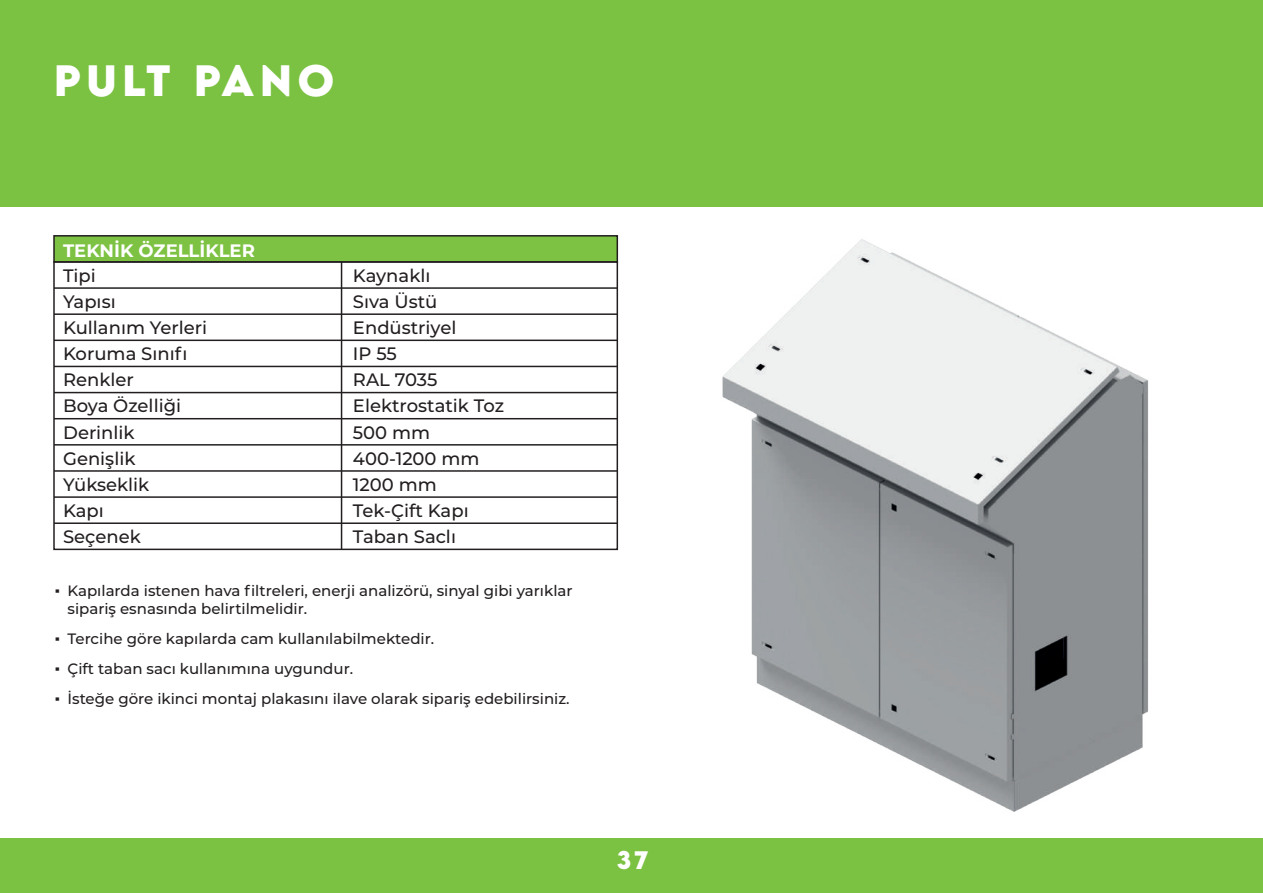
<style>
.page{position:relative;width:1263px;height:893px;background:#fff}
.page>*{position:absolute;margin:0;border:0;box-sizing:border-box;transform-origin:0 0}
.t1{font:700 39px "LEMONMILK";letter-spacing:.15em;color:#fff}
.t2{font:700 22.5px "LEMONMILK";color:#fff}
.t3{font:500 18px/26.1px "Montserrat";color:#231f20}
.t4{font:700 18px "Montserrat";color:#fff}
.t5{font:500 15px/18px "Montserrat";color:#231f20}
.s1{font-family:"Times New Roman";font-weight:400}
</style>
<div class="page">
<div style="left:0;top:0;width:1263px;height:207px;background:#7bc142"></div>
<div style="left:0;top:839px;width:1263px;height:54px;background:#7bc142"></div>
<div style="left:53px;top:235px;width:565px;height:28px;background:#7dc242;border:2px solid #231f20"></div>
<div style="left:53px;top:261px;width:565px;height:289px;border:2px solid #231f20"></div>
<hr style="left:54px;top:522px;width:563px;height:2px;background:#231f20">
<hr style="left:54px;top:496px;width:563px;height:2px;background:#231f20">
<hr style="left:54px;top:470px;width:563px;height:2px;background:#231f20">
<hr style="left:54px;top:444px;width:563px;height:2px;background:#231f20">
<hr style="left:54px;top:418px;width:563px;height:1px;background:#231f20">
<hr style="left:54px;top:392px;width:563px;height:1px;background:#231f20">
<hr style="left:54px;top:366px;width:563px;height:1px;background:#231f20">
<hr style="left:54px;top:340px;width:563px;height:1px;background:#231f20">
<hr style="left:54px;top:313px;width:563px;height:2px;background:#231f20">
<hr style="left:54px;top:287px;width:563px;height:2px;background:#231f20">
<hr style="left:341px;top:262px;width:1px;height:287px;background:#231f20">
<img style="left:605px;top:235px;width:656px;height:604px">
<h1 class="t1" style="left:54px;top:54px;width:282px">PULT PANO</h1>
<p class="t4" style="left:63px;top:237px;width:193px">TEKNİK ÖZELLİKLER</p>
<p class="t3" style="left:63px;top:262px;width:145px">Tipi<br>Yapısı<br>Kullanım Yerleri<br>Koruma Sınıfı<br>Renkler<br>Boya Özelliği<br>Derinlik<br>Genişlik<br>Yükseklik<br>Kapı<br>Seçenek</p>
<p class="t3" style="left:353px;top:262px;width:153px">Kaynaklı<br>Sıva Üstü<br>Endüstriyel<br>IP 55<br>RAL 7035<br>Elektrostatik Toz<br>500 mm<br>400-1200 mm<br>1200 mm<br>Tek-Çift Kapı<br>Taban Saclı</p>
<p class="t5" style="left:67px;top:581px;width:507px;text-indent:-13px"><span class="s1">▪</span> Kapılarda istenen hava filtreleri, enerji analizörü, sinyal gibi yarıklar sipariş esnasında belirtilmelidir.</p>
<p class="t5" style="left:55px;top:629px;width:381px"><span class="s1">▪</span> Tercihe göre kapılarda cam kullanılabilmektedir.</p>
<p class="t5" style="left:55px;top:659px;width:300px"><span class="s1">▪</span> Çift taban sacı kullanımına uygundur.</p>
<p class="t5" style="left:55px;top:689px;width:516px"><span class="s1">▪</span> İsteğe göre ikinci montaj plakasını ilave olarak sipariş edebilirsiniz.</p>
<h2 class="t2" style="left:617px;top:844px;width:33px">37</h2>
</div>
